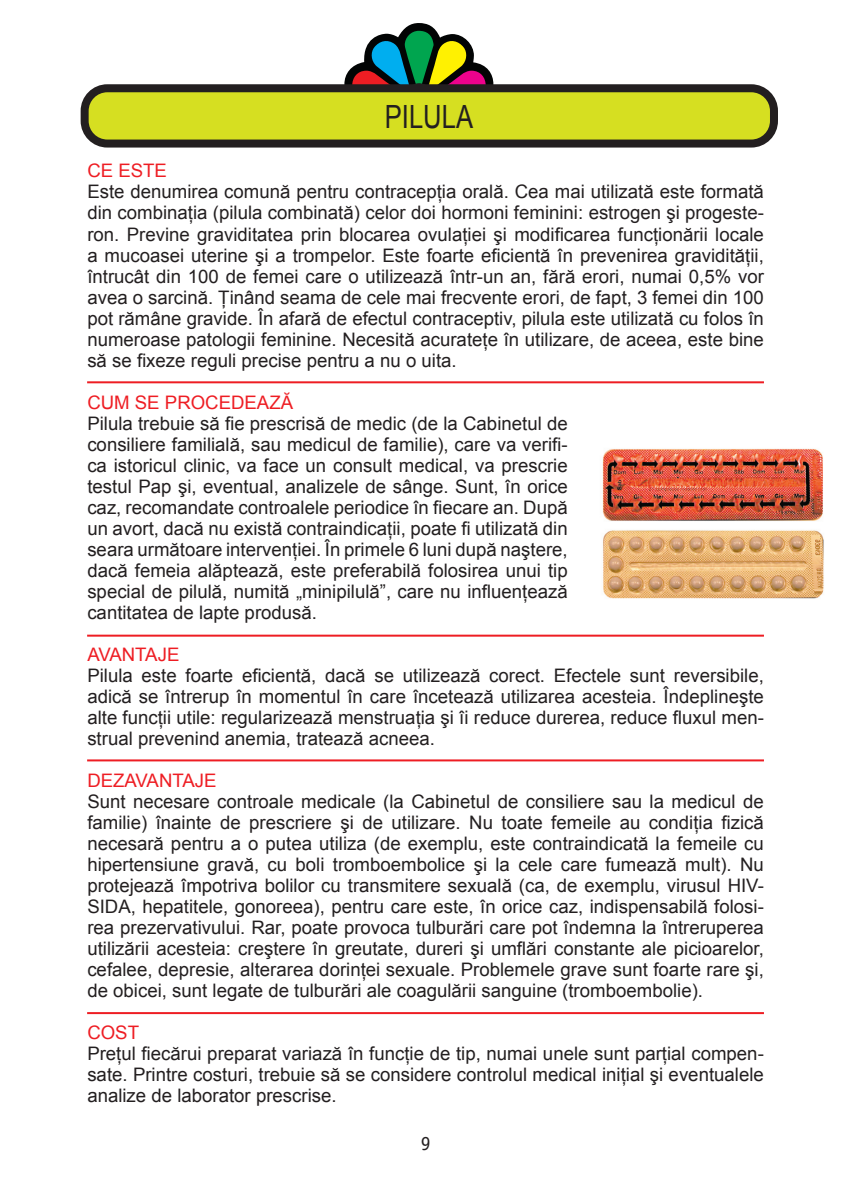
<style>
.page{position:relative;width:848px;height:1191px;background:#fff}
.page>*{position:absolute;margin:0;border:0;box-sizing:border-box;transform-origin:0 0}
.t1{font:32px "Arial";color:#231f20;scale:.8 1}
.t2{font:20px "Officina Sans";color:#231f20}
.t3{font:18.6px/21px "Arial";color:#231f20;text-align:justify}
.t4{font:18.6px "Arial";color:#ee1d23}
</style>
<div class="page">
<svg style="left:344px;top:23px;width:149px;height:61px"></svg>
<div style="left:85px;top:88px;width:688px;height:55px;background:#d6df21;border-radius:23px"></div>
<div style="left:81px;top:84px;width:696px;height:63px;border:8px solid #231f20;border-radius:23px"></div>
<img style="left:602px;top:448px;width:222px;height:151px">
<hr style="left:87px;top:381px;width:676px;height:2px;background:#ee1d23">
<hr style="left:87px;top:634px;width:676px;height:2px;background:#ee1d23">
<hr style="left:87px;top:759px;width:676px;height:2px;background:#ee1d23">
<hr style="left:87px;top:1012px;width:676px;height:2px;background:#ee1d23">
<p class="t1" style="left:385px;top:96px;width:112px">PILULA</p>
<p class="t4" style="left:87px;top:159px;width:81px">CE ESTE</p>
<p class="t3" style="left:87px;top:182px;width:678px">Este denumirea comună pentru contracepţia orală. Cea mai utilizată este formată din combinaţia (pilula combinată) celor doi hormoni feminini: estrogen şi progeste&shy;ron. Previne graviditatea prin blocarea ovulaţiei şi modificarea funcţionării locale a mucoasei uterine şi a trompelor. Este foarte eficientă în prevenirea gravidităţii, întrucât din 100 de femei care o utilizează într-un an, fără erori, numai 0,5% vor avea o sarcină. Ţinând seama de cele mai frecvente erori, de fapt, 3 femei din 100 pot rămâne gravide. În afară de efectul contraceptiv, pilula este utilizată cu folos în numeroase patologii feminine. Necesită acurateţe în utilizare, de aceea, este bine să se fixeze reguli precise pentru a nu o uita.</p>
<p class="t4" style="left:87px;top:390px;width:207px">CUM SE PROCEDEAZĂ</p>
<p class="t3" style="left:87px;top:413px;width:481px">Pilula trebuie să fie prescrisă de medic (de la Cabinetul de consiliere familială, sau medicul de familie), care va verifi&shy;ca istoricul clinic, va face un consult medical, va prescrie testul Pap şi, eventual, analizele de sânge. Sunt, în orice caz, recomandate controalele periodice în fiecare an. După un avort, dacă nu există contraindicaţii, poate fi utilizată din seara următoare intervenţiei. În primele 6 luni după naştere, dacă femeia alăptează, este preferabilă folosirea unui tip special de pilulă, numită „minipilulă”, care nu influenţează cantitatea de lapte produsă.</p>
<p class="t4" style="left:87px;top:642px;width:93px">AVANTAJE</p>
<p class="t3" style="left:87px;top:665px;width:677px">Pilula este foarte eficientă, dacă se utilizează corect. Efectele sunt reversibile, adică se întrerup în momentul în care încetează utilizarea acesteia. Îndeplineşte alte funcţii utile: regularizează menstruaţia şi îi reduce durerea, reduce fluxul men&shy;strual prevenind anemia, tratează acneea.</p>
<p class="t4" style="left:87px;top:768px;width:131px">DEZAVANTAJE</p>
<p class="t3" style="left:87px;top:791px;width:678px">Sunt necesare controale medicale (la Cabinetul de consiliere sau la medicul de familie) înainte de prescriere şi de utilizare. Nu toate femeile au condiţia fizică necesară pentru a o putea utiliza (de exemplu, este contraindicată la femeile cu hipertensiune gravă, cu boli tromboembolice şi la cele care fumează mult). Nu protejează împotriva bolilor cu transmitere sexuală (ca, de exemplu, virusul HIV-SIDA, hepatitele, gonoreea), pentru care este, în orice caz, indispensabilă folosi&shy;rea prezervativului. Rar, poate provoca tulburări care pot îndemna la întreruperea utilizării acesteia: creştere în greutate, dureri şi umflări constante ale picioarelor, cefalee, depresie, alterarea dorinţei sexuale. Problemele grave sunt foarte rare şi, de obicei, sunt legate de tulburări ale coagulării sanguine (tromboembolie).</p>
<p class="t4" style="left:87px;top:1020px;width:53px">COST</p>
<p class="t3" style="left:87px;top:1043px;width:677px">Preţul fiecărui preparat variază în funcţie de tip, numai unele sunt parţial compen&shy;sate. Printre costuri, trebuie să se considere controlul medical iniţial şi eventualele analize de laborator prescrise.</p>
<p class="t2" style="left:420px;top:1131px;width:11px">9</p>
</div>
